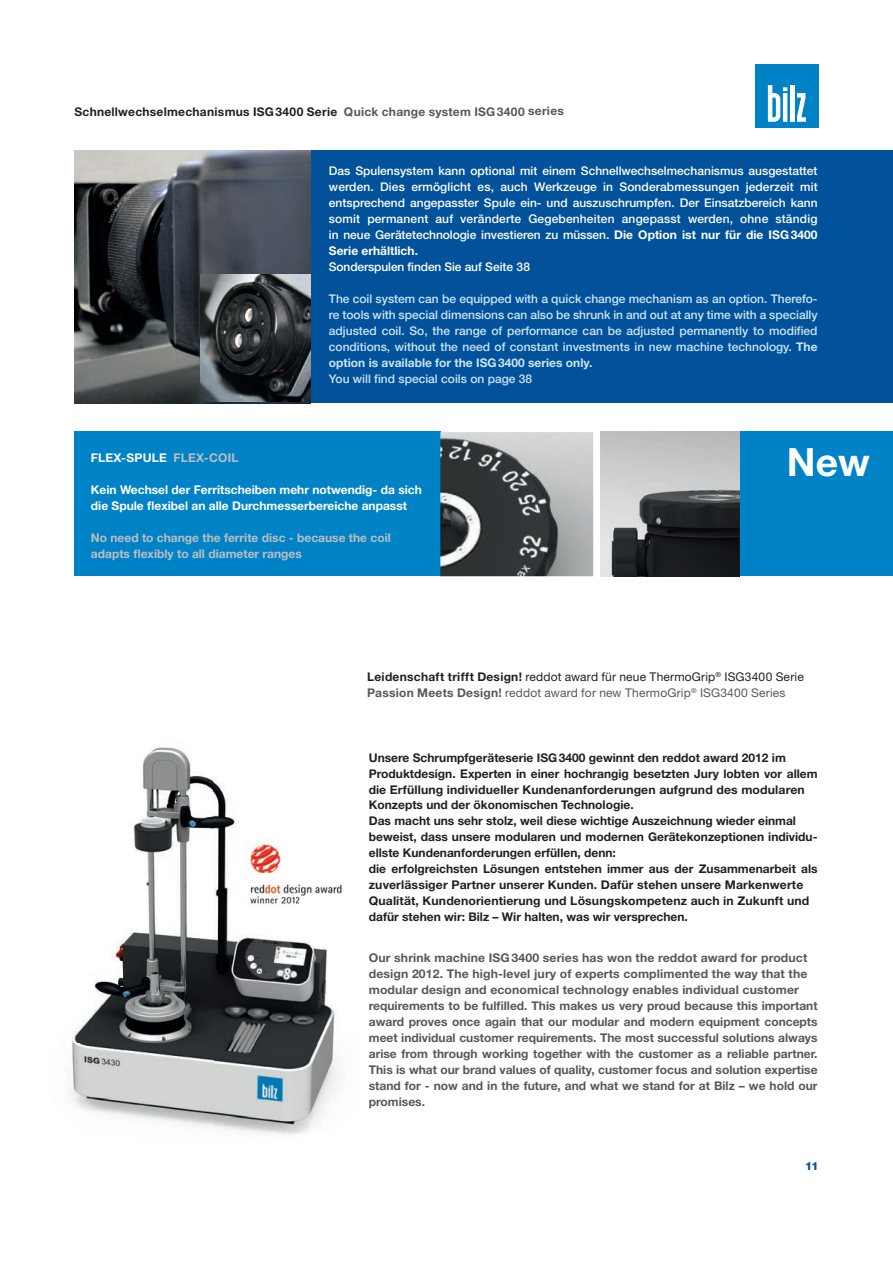
<style>
.page{position:relative;width:893px;height:1263px;background:#fff}
.page>*{position:absolute;margin:0;border:0;box-sizing:border-box;transform-origin:0 0}
.t1{font:700 39px "Helvetica Neue LT";color:#fff}
.t2{font:700 12px/15.9px "Helvetica Neue LT";color:#231f20}
.t3{font:700 12px/15.9px "Helvetica Neue LT";color:#57585a}
.t4{font:500 12px/15.9px "Helvetica Neue LT";letter-spacing:-.005em;color:#fff;text-align:justify}
.t5{font:500 12px/15.9px "Helvetica Neue LT";color:#cce5f6;text-align:justify}
.t6{font:12px/15.9px "Helvetica Neue LT";letter-spacing:.015em;color:#231f20}
.t7{font:700 12px/15.9px "Helvetica Neue LT";color:#fff}
.t8{font:700 12px/15.9px "Helvetica Neue LT";color:#bcbdc0}
.t9{font:700 12px "Helvetica Neue LT";letter-spacing:.025em;color:#231f20}
.t10{font:800 11.25px "Helvetica Neue LT";color:#01519b}
.s1{color:#57585a}
.s2{font-weight:700}
.s3{color:#bcbdc0}
.s4{font-weight:700;color:#57585a}
</style>
<div class="page">
<div style="left:755px;top:64px;width:64px;height:63px;background:#0083c6"></div>
<svg style="left:797px;top:93px;width:9px;height:29px"></svg>
<hr style="left:790px;top:85px;width:4px;height:37px;background:#fff">
<svg style="left:768px;top:85px;width:19px;height:37px"></svg>
<div style="left:74px;top:151px;width:819px;height:252px;background:#01519b"></div>
<img style="left:74px;top:151px;width:236px;height:252px">
<img style="left:201px;top:274px;width:109px;height:128px">
<img style="left:71px;top:747px;width:270px;height:388px">
<img style="left:246px;top:839px;width:96px;height:69px">
<div style="left:74px;top:432px;width:366px;height:144px;background:#0083c6"></div>
<div style="left:739px;top:432px;width:154px;height:144px;background:#0083c6"></div>
<img style="left:440px;top:432px;width:153px;height:144px">
<img style="left:600px;top:432px;width:139px;height:144px">
<p class="t9" style="left:74px;top:104px;width:491px">Schnellwechselmechanismus ISG 3400 Serie <span class="s1">Quick change system ISG 3400 series</span></p>
<p class="t4" style="left:329px;top:163px;width:490px">Das Spulensystem kann optional mit einem Schnellwechselmechanismus ausgestattet werden. Dies ermöglicht es, auch Werkzeuge in Sonderabmessungen jederzeit mit entsprechend angepasster Spule ein- und auszuschrumpfen. Der Einsatzbereich kann somit permanent auf veränderte Gegebenheiten angepasst werden, ohne ständig in neue Gerätetechnologie investieren zu müssen. <span class="s2">Die Option ist nur für die ISG 3400<br>Serie erhältlich.</span></p>
<p class="t4" style="left:329px;top:259px;width:203px">Sonderspulen finden Sie auf Seite 38</p>
<p class="t5" style="left:329px;top:291px;width:490px">The coil system can be equipped with a quick change mechanism as an option. Therefo&shy;re tools with special dimensions can also be shrunk in and out at any time with a specially adjusted coil. So, the range of performance can be adjusted permanently to modified conditions, without the need of constant investments in new machine technology. <span class="s2">The option is available for the ISG 3400 series only.</span></p>
<p class="t5" style="left:329px;top:370px;width:205px">You will find special coils on page 38</p>
<p class="t7" style="left:91px;top:450px;width:149px">FLEX-SPULE <span class="s3">FLEX-COIL</span></p>
<h1 class="t1" style="left:787px;top:437px;width:85px">New</h1>
<p class="t7" style="left:91px;top:482px;width:333px">Kein Wechsel der Ferritscheiben mehr notwendig- da sich die Spule flexibel an alle Durchmesserbereiche anpasst</p>
<p class="t8" style="left:91px;top:530px;width:301px">No need to change the ferrite disc - because the coil adapts flexibly to all diameter ranges</p>
<p class="t6" style="left:367px;top:669px;width:438px"><span class="s2">Leidenschaft trifft Design!</span> reddot award für neue ThermoGrip<sup>®</sup> ISG3400 Serie<br><span class="s4">Passion Meets Design!</span> <span class="s1">reddot award for new ThermoGrip</span><sup>®</sup> <span class="s1">ISG3400 Series</span></p>
<p class="t2" style="left:369px;top:749px;width:450px">Unsere Schrumpfgeräteserie ISG 3400 gewinnt den reddot award 2012 im Produktdesign. Experten in einer hochrangig besetzten Jury lobten vor allem die Erfüllung individueller Kundenanforderungen aufgrund des modularen Konzepts und der ökonomischen Technologie.<br>Das macht uns sehr stolz, weil diese wichtige Auszeichnung wieder einmal beweist, dass unsere modularen und modernen Gerätekonzeptionen individu&shy;ellste Kundenanforderungen erfüllen, denn:<br>die erfolgreichsten Lösungen entstehen immer aus der Zusammenarbeit als zuverlässiger Partner unserer Kunden. Dafür stehen unsere Markenwerte Qualität, Kundenorientierung und Lösungskompetenz auch in Zukunft und dafür stehen wir: Bilz – Wir halten, was wir versprechen.</p>
<p class="t3" style="left:369px;top:949px;width:450px">Our shrink machine ISG 3400 series has won the reddot award for product design 2012. The high-level jury of experts complimented the way that the modular design and economical technology enables individual customer requirements to be fulfilled. This makes us very proud because this important award proves once again that our modular and modern equipment concepts meet individual customer requirements. The most successful solutions always arise from through working together with the customer as a reliable partner.<br>This is what our brand values of quality, customer focus and solution expertise stand for - now and in the future, and what we stand for at Bilz – we hold our promises.</p>
<p class="t10" style="left:805px;top:1159px;width:15px">11</p>
</div>
